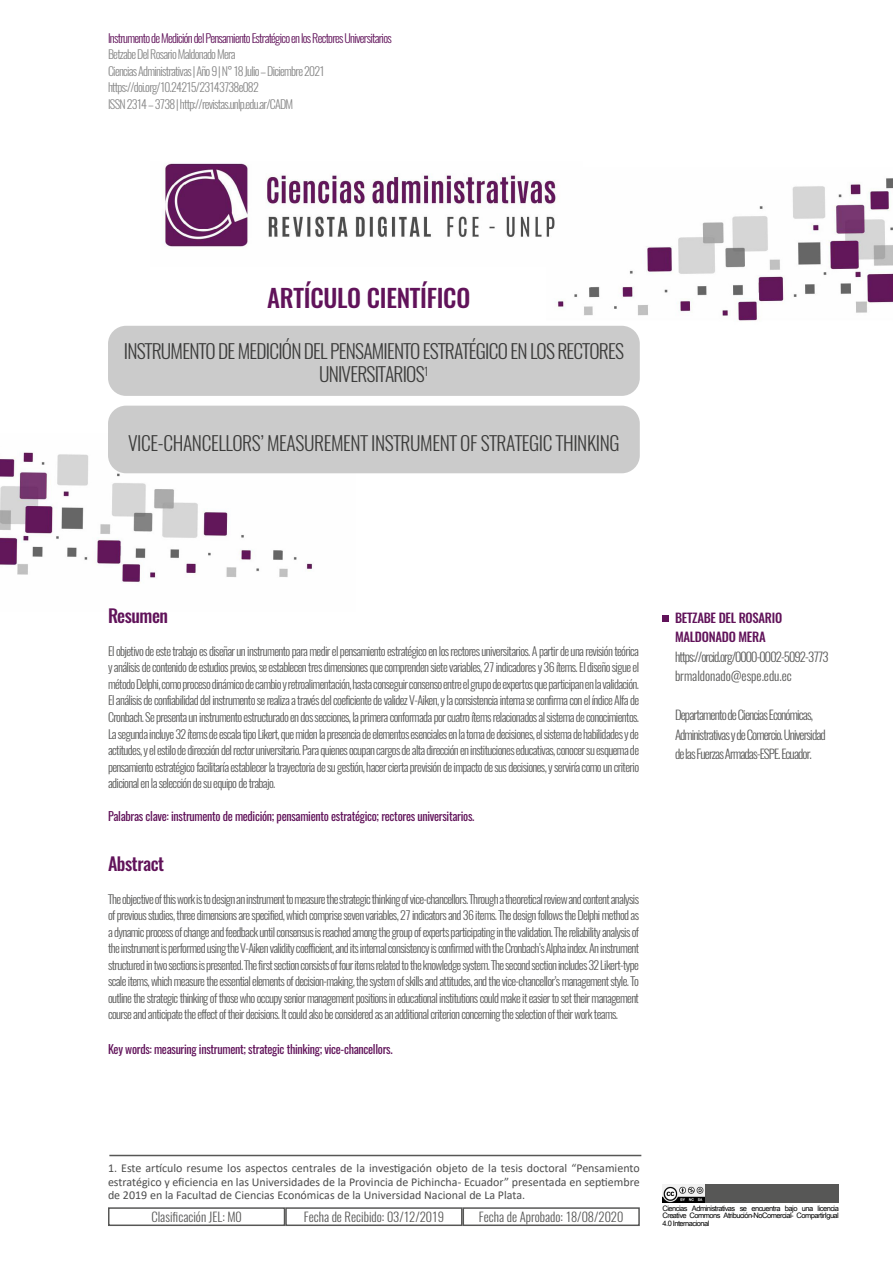
<style>
.page{position:relative;width:893px;height:1263px;background:#fff}
.page>*{position:absolute;margin:0;border:0;box-sizing:border-box;transform-origin:0 0}
.t1{font:500 24.75px "Oswald";letter-spacing:-.01em;color:#61135a}
.t2{font:300 19.5px/23.4px "Oswald";letter-spacing:-.04em;color:#3c3c3b;text-align:center}
.t3{font:300 19.5px "Oswald";letter-spacing:-.02em;color:#3c3c3b}
.t4{font:500 18px "Oswald";letter-spacing:-.025em;color:#61135a}
.t5{font:300 12.75px/19.5px "Oswald";letter-spacing:-.07em;color:#575756}
.t6{font:300 12.75px "Oswald";color:#575756}
.t7{font:500 12.75px/19.5px "Oswald";letter-spacing:-.02em;color:#61135a}
.t8{font:300 12px/16.5px "Oswald";letter-spacing:-.05em;color:#575756;text-align:justify}
.t9{font:12px/13.5px "Calibri";color:#4d4d4d;text-align:justify}
.t10{font:300 12px/16.5px "Oswald";letter-spacing:-.06em;color:#878787}
.t11{font:12px "Oswald";letter-spacing:-.025em;color:#61135a}
.t12{font:300 12px "Oswald";letter-spacing:-.06em;color:#61135a}
.t13{font:7.5px/7.5px "Arial Unicode MS";letter-spacing:-.07em;color:#000;text-align:justify}
</style>
<div class="page">
<img style="left:0;top:452px;width:355px;height:131px">
<img style="left:547px;top:178px;width:346px;height:151px">
<img style="left:162px;top:163px;width:420px;height:103px">
<div style="left:108px;top:326px;width:532px;height:70px;background:#c6c6c6;border-radius:18px"></div>
<div style="left:108px;top:406px;width:532px;height:67px;background:#c6c6c6;border-radius:18px"></div>
<div style="left:285px;top:1207px;width:178px;height:19px;border:2px solid #575756"></div>
<div style="left:108px;top:1207px;width:177px;height:19px;border:2px solid #575756"></div>
<div style="left:463px;top:1207px;width:177px;height:19px;border:2px solid #575756"></div>
<svg style="left:662px;top:615px;width:7px;height:7px"></svg>
<hr style="left:109px;top:1155px;width:532px;height:1px;background:#575756">
<div style="left:662px;top:1184px;width:177px;height:18px;background:#575756"></div>
<img style="left:662px;top:1184px;width:42px;height:19px">
<p class="t12" style="left:108px;top:27px;width:285px">Instrumento de Medición del Pensamiento Estratégico en los Rectores Universitarios</p>
<p class="t10" style="left:108px;top:45px;width:218px">Betzabe Del Rosario Maldonado Mera<br>Ciencias Administrativas | Año 9 | N° 18 Julio – Diciembre 2021 https://doi.org/10.24215/23143738e082<br>ISSN 2314 – 3738 | http://revistas.unlp.edu.ar/CADM</p>
<h1 class="t1" style="left:267px;top:285px;width:205px">ARTÍCULO CIENTÍFICO</h1>
<h2 class="t2" style="left:124px;top:337px;width:502px">INSTRUMENTO DE MEDICIÓN DEL PENSAMIENTO ESTRATÉGICO EN LOS RECTORES<br>UNIVERSITARIOS<sup>1</sup></h2>
<h2 class="t3" style="left:128px;top:426px;width:493px">VICE-CHANCELLORS’ MEASUREMENT INSTRUMENT OF STRATEGIC THINKING</h2>
<h3 class="t4" style="left:108px;top:606px;width:62px">Resumen</h3>
<p class="t8" style="left:108px;top:641px;width:533px">El objetivo de este trabajo es diseñar un instrumento para medir el pensamiento estratégico en los rectores universitarios. A partir de una revisión teórica y análisis de contenido de estudios previos, se establecen tres dimensiones que comprenden siete variables, 27 indicadores y 36 ítems. El diseño sigue el método Delphi, como proceso dinámico de cambio y retroalimentación, hasta conseguir consenso entre el grupo de expertos que participan en la validación.<br>El análisis de confiabilidad del instrumento se realiza a través del coeficiente de validez V-Aiken, y la consistencia interna se confirma con el índice Alfa de Cronbach. Se presenta un instrumento estructurado en dos secciones, la primera conformada por cuatro ítems relacionados al sistema de conocimientos.<br>La segunda incluye 32 ítems de escala tipo Likert, que miden la presencia de elementos esenciales en la toma de decisiones, el sistema de habilidades y de actitudes, y el estilo de dirección del rector universitario. Para quienes ocupan cargos de alta dirección en instituciones educativas, conocer su esquema de pensamiento estratégico facilitaría establecer la trayectoria de su gestión, hacer cierta previsión de impacto de sus decisiones, y serviría como un criterio adicional en la selección de su equipo de trabajo.</p>
<p class="t11" style="left:108px;top:805px;width:368px">Palabras clave: instrumento de medición; pensamiento estratégico; rectores universitarios.</p>
<h3 class="t4" style="left:108px;top:854px;width:58px">Abstract</h3>
<p class="t8" style="left:108px;top:889px;width:533px">The objective of this work is to design an instrument to measure the strategic thinking of vice-chancellors. Through a theoretical review and content analysis of previous studies, three dimensions are specified, which comprise seven variables, 27 indicators and 36 items. The design follows the Delphi method as a dynamic process of change and feedback until consensus is reached among the group of experts participating in the validation. The reliability analysis of the instrument is performed using the V-Aiken validity coefficient, and its internal consistency is confirmed with the Cronbach’s Alpha index. An instrument structured in two sections is presented. The first section consists of four items related to the knowledge system. The second section includes 32 Likert-type scale items, which measure the essential elements of decision-making, the system of skills and attitudes, and the vice-chancellor’s management style. To outline the strategic thinking of those who occupy senior management positions in educational institutions could make it easier to set their management course and anticipate the effect of their decisions. It could also be considered as an additional criterion concerning the selection of their work teams.</p>
<p class="t11" style="left:108px;top:1038px;width:286px">Key words: measuring instrument; strategic thinking; vice-chancellors.</p>
<p class="t7" style="left:675px;top:608px;width:109px">BETZABE DEL ROSARIO<br>MALDONADO MERA</p>
<p class="t5" style="left:675px;top:645px;width:155px">https://orcid.org/0000-0002-5092-3773 brmaldonado@espe.edu.ec</p>
<p class="t5" style="left:675px;top:704px;width:152px">Departamento de Ciencias Económicas,<br>Administrativas y de Comercio. Universidad de las Fuerzas Armadas-ESPE. Ecuador.</p>
<p class="t9" style="left:108px;top:1161px;width:533px">1. Este artículo resume los aspectos centrales de la investigación objeto de la tesis doctoral “Pensamiento estratégico y eficiencia en las Universidades de la Provincia de Pichincha- Ecuador” presentada en septiembre de 2019 en la Facultad de Ciencias Económicas de la Universidad Nacional de La Plata.</p>
<p class="t6" style="left:151px;top:1205px;width:92px">Clasificación JEL: M0</p>
<p class="t6" style="left:304px;top:1205px;width:142px">Fecha de Recibido: 03/12/2019</p>
<p class="t6" style="left:479px;top:1205px;width:146px">Fecha de Aprobado: 18/08/2020</p>
<p class="t13" style="left:662px;top:1204px;width:178px">Ciencias Administrativas se encuentra bajo una licencia Creative Commons Atribución-NoComercial- CompartirIgual 4.0 Internacional</p>
</div>
